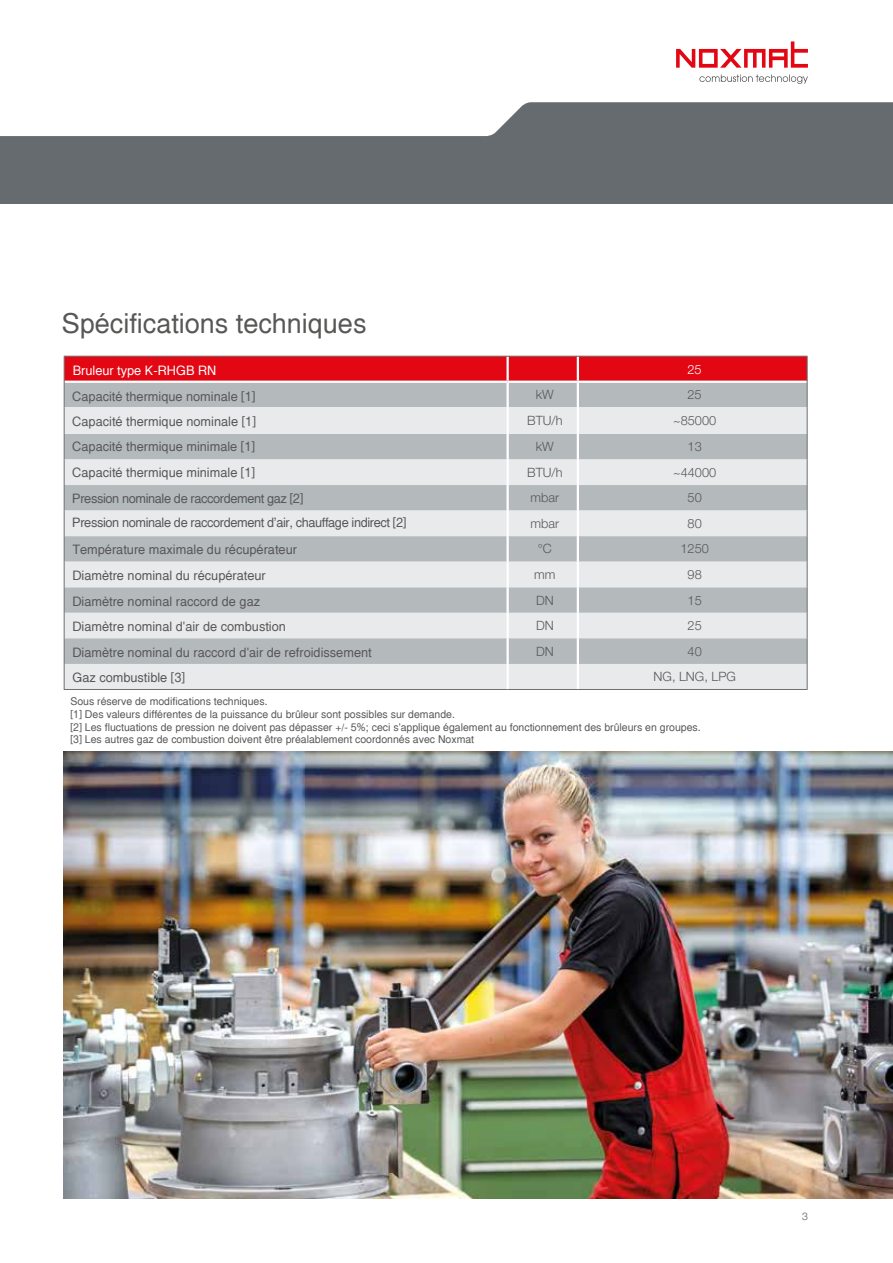
<style>
.page{position:relative;width:893px;height:1263px;background:#fff}
.page>*{position:absolute;margin:0;border:0;box-sizing:border-box;transform-origin:0 0}
.t1{font:27px "Helsinki";color:#575756}
.t2{font:12.75px/25.8px "Helsinki";color:#575756}
.t3{font:300 12.75px/25.5px "Helvetica Neue LT Pro";color:#575756;text-align:center}
.t4{font:12.75px "Helsinki";color:#fff}
.t5{font:300 12.75px "Helvetica Neue LT Pro";color:#fff}
.t6{font:10.5px/12.6px "Helsinki";color:#575756}
.t7{font:300 10.5px "Helvetica Neue LT Pro";color:#575756}
</style>
<div class="page">
<div style="left:0;top:99px;width:893px;height:105px;background:#656b6e"></div>
<svg style="left:1px;top:74px;width:892px;height:62px;fill:#fff"></svg>
<svg style="left:0;top:99px;width:1px;height:37px"></svg>
<svg style="left:699px;top:75px;width:109px;height:9px"></svg>
<svg style="left:676px;top:41px;width:132px;height:27px"></svg>
<img style="left:64px;top:752px;width:829px;height:446px">
<svg style="left:64px;top:356px;width:744px;height:333px;background:#d0c3c6"></svg>
<hr style="left:64px;top:689px;width:444px;height:1px;background:#706f6f">
<hr style="left:508px;top:689px;width:70px;height:1px;background:#706f6f">
<hr style="left:578px;top:689px;width:229px;height:1px;background:#706f6f">
<h1 class="t1" style="left:62px;top:305px;width:306px">Spécifications techniques</h1>
<p class="t4" style="left:73px;top:361px;width:145px">Bruleur type K-RHGB RN</p>
<p class="t5" style="left:688px;top:361px;width:16px">25</p>
<p class="t3" style="left:536px;top:381px;width:19px">kW</p>
<p class="t3" style="left:688px;top:381px;width:16px">25</p>
<p class="t3" style="left:527px;top:408px;width:37px">BTU/h</p>
<p class="t3" style="left:673px;top:408px;width:45px">~85000</p>
<p class="t3" style="left:536px;top:434px;width:19px">kW</p>
<p class="t3" style="left:688px;top:434px;width:16px">13</p>
<p class="t3" style="left:527px;top:459px;width:37px">BTU/h</p>
<p class="t3" style="left:673px;top:459px;width:45px">~44000</p>
<p class="t3" style="left:531px;top:485px;width:30px">mbar</p>
<p class="t3" style="left:688px;top:485px;width:16px">50</p>
<p class="t3" style="left:531px;top:510px;width:30px">mbar</p>
<p class="t3" style="left:688px;top:510px;width:16px">80</p>
<p class="t3" style="left:538px;top:536px;width:16px">°C</p>
<p class="t3" style="left:680px;top:536px;width:30px">1250</p>
<p class="t3" style="left:534px;top:561px;width:23px">mm</p>
<p class="t3" style="left:688px;top:561px;width:16px">98</p>
<p class="t3" style="left:536px;top:587px;width:19px">DN</p>
<p class="t3" style="left:688px;top:587px;width:16px">15</p>
<p class="t3" style="left:536px;top:613px;width:19px">DN</p>
<p class="t3" style="left:688px;top:613px;width:16px">25</p>
<p class="t3" style="left:536px;top:638px;width:19px">DN</p>
<p class="t3" style="left:654px;top:638px;width:84px">40<br>NG, LNG, LPG</p>
<p class="t2" style="left:72px;top:383px;width:232px">Capacité thermique nominale [1] Capacité thermique nominale [1] Capacité thermique minimale [1] Capacité thermique minimale [1] Pression nominale de raccordement gaz [2]</p>
<p class="t2" style="left:72px;top:509px;width:335px">Pression nominale de raccordement d’air, chauffage indirect [2] Température maximale du récupérateur<br>Diamètre nominal du récupérateur<br>Diamètre nominal raccord de gaz<br>Diamètre nominal d'air de combustion<br>Diamètre nominal du raccord d'air de refroidissement<br>Gaz combustible [3]</p>
<p class="t6" style="left:70px;top:695px;width:632px">Sous réserve de modifications techniques.<br>[1] Des valeurs différentes de la puissance du brûleur sont possibles sur demande.<br>[2] Les fluctuations de pression ne doivent pas dépasser +/- 5%; ceci s'applique également au fonctionnement des brûleurs en groupes. [3] Les autres gaz de combustion doivent être préalablement coordonnés avec Noxmat</p>
<p class="t7" style="left:802px;top:1210px;width:7px">3</p>
</div>
